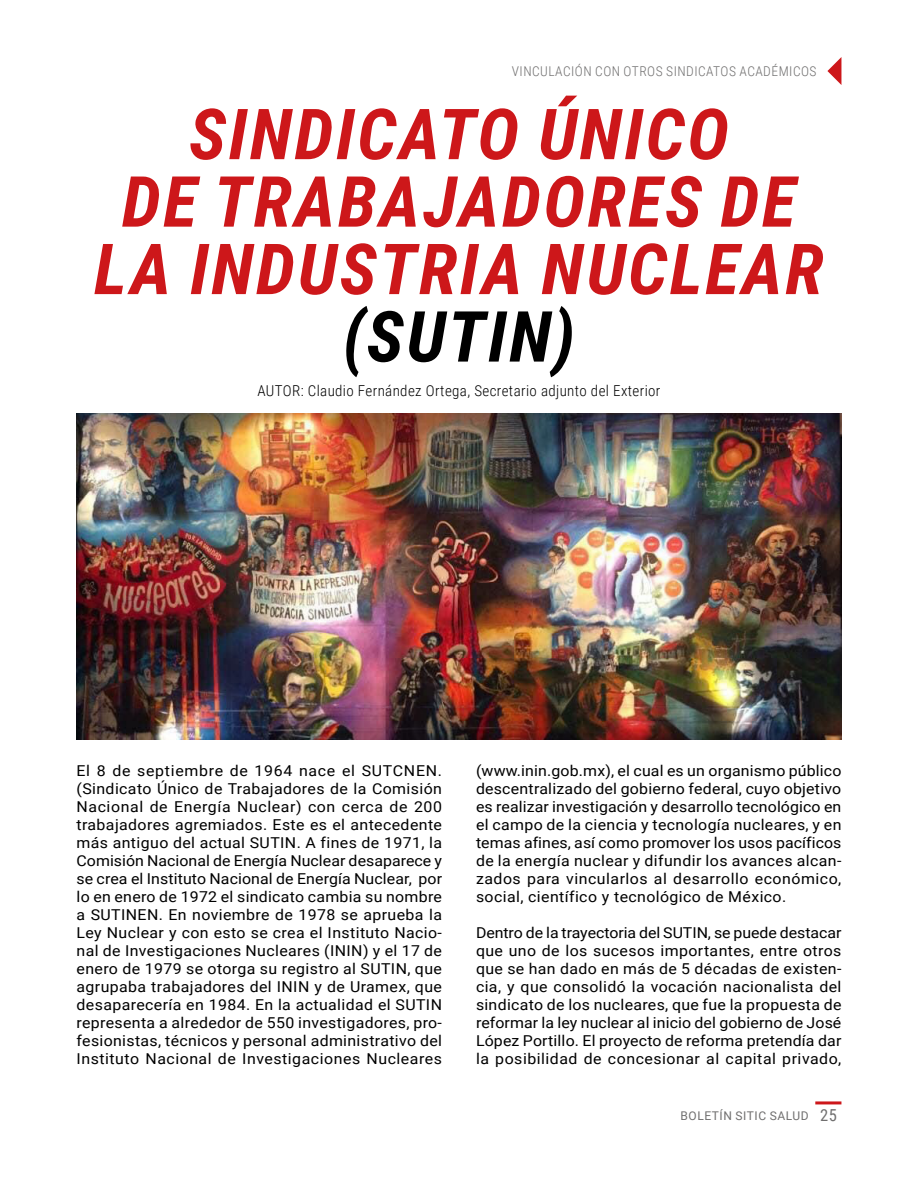
<style>
.page{position:relative;width:918px;height:1188px;background:#fff}
.page>*{position:absolute;margin:0;border:0;box-sizing:border-box;transform-origin:0 0}
.t1{font:italic 700 70.5px/67.5px "Roboto Condensed";letter-spacing:.035em;color:#cd171a;text-align:center}
.t2{font:italic 700 70.5px "Roboto Condensed";letter-spacing:.035em;color:#000}
.t3{font:15px/18px "Roboto";letter-spacing:.03em;color:#000;text-align:justify;scale:1.06 1}
.t4{font:300 15px "Roboto Condensed";letter-spacing:.025em;color:#000}
.t5{font:300 13.5px "Roboto Condensed";letter-spacing:.035em;color:#706f6f}
.t6{font:12px "Roboto";letter-spacing:.045em;color:#706f6f}
.s1{font-family:"Roboto Condensed";font-size:16.5px}
</style>
<div class="page">
<img style="left:77px;top:414px;width:764px;height:326px">
<hr style="left:815px;top:1101px;width:26px;height:3px;background:#cd171a">
<svg style="left:827px;top:57px;width:14px;height:28px"></svg>
<p class="t5" style="left:512px;top:62px;width:306px">VINCULACIÓN CON OTROS SINDICATOS ACADÉMICOS</p>
<h1 class="t1" style="left:94px;top:98px;width:731px">SINDICATO ÚNICO<br>DE TRABAJADORES DE<br>LA INDUSTRIA NUCLEAR</h1>
<h1 class="t2" style="left:343px;top:287px;width:234px">(SUTIN)</h1>
<p class="t4" style="left:257px;top:380px;width:405px">AUTOR: Claudio Fernández Ortega, Secretario adjunto del Exterior</p>
<p class="t3" style="left:77px;top:762px;width:346px">El 8 de septiembre de 1964 nace el SUTCNEN. (Sindicato Único de Trabajadores de la Comisión Nacional de Energía Nuclear) con cerca de 200 trabajadores agremiados. Este es el antecedente más antiguo del actual SUTIN. A fines de 1971, la Comisión Nacional de Energía Nuclear desaparece y se crea el Instituto Nacional de Energía Nuclear, por lo en enero de 1972 el sindicato cambia su nombre a SUTINEN. En noviembre de 1978 se aprueba la Ley Nuclear y con esto se crea el Instituto Nacio&shy;nal de Investigaciones Nucleares (ININ) y el 17 de enero de 1979 se otorga su registro al SUTIN, que agrupaba trabajadores del ININ y de Uramex, que desaparecería en 1984. En la actualidad el SUTIN representa a alrededor de 550 investigadores, pro&shy;fesionistas, técnicos y personal administrativo del Instituto Nacional de Investigaciones Nucleares</p>
<p class="t3" style="left:476px;top:762px;width:346px">(www.inin.gob.mx), el cual es un organismo público descentralizado del gobierno federal, cuyo objetivo es realizar investigación y desarrollo tecnológico en el campo de la ciencia y tecnología nucleares, y en temas afines, así como promover los usos pacíficos de la energía nuclear y difundir los avances alcan&shy;zados para vincularlos al desarrollo económico, social, científico y tecnológico de México.</p>
<p class="t3" style="left:476px;top:924px;width:346px">Dentro de la trayectoria del SUTIN, se puede destacar que uno de los sucesos importantes, entre otros que se han dado en más de 5 décadas de existen&shy;cia, y que consolidó la vocación nacionalista del sindicato de los nucleares, que fue la propuesta de reformar la ley nuclear al inicio del gobierno de José López Portillo. El proyecto de reforma pretendía dar la posibilidad de concesionar al capital privado,</p>
<p class="t6" style="left:681px;top:1108px;width:158px">BOLETÍN SITIC SALUD <span class="s1">25</span></p>
</div>
